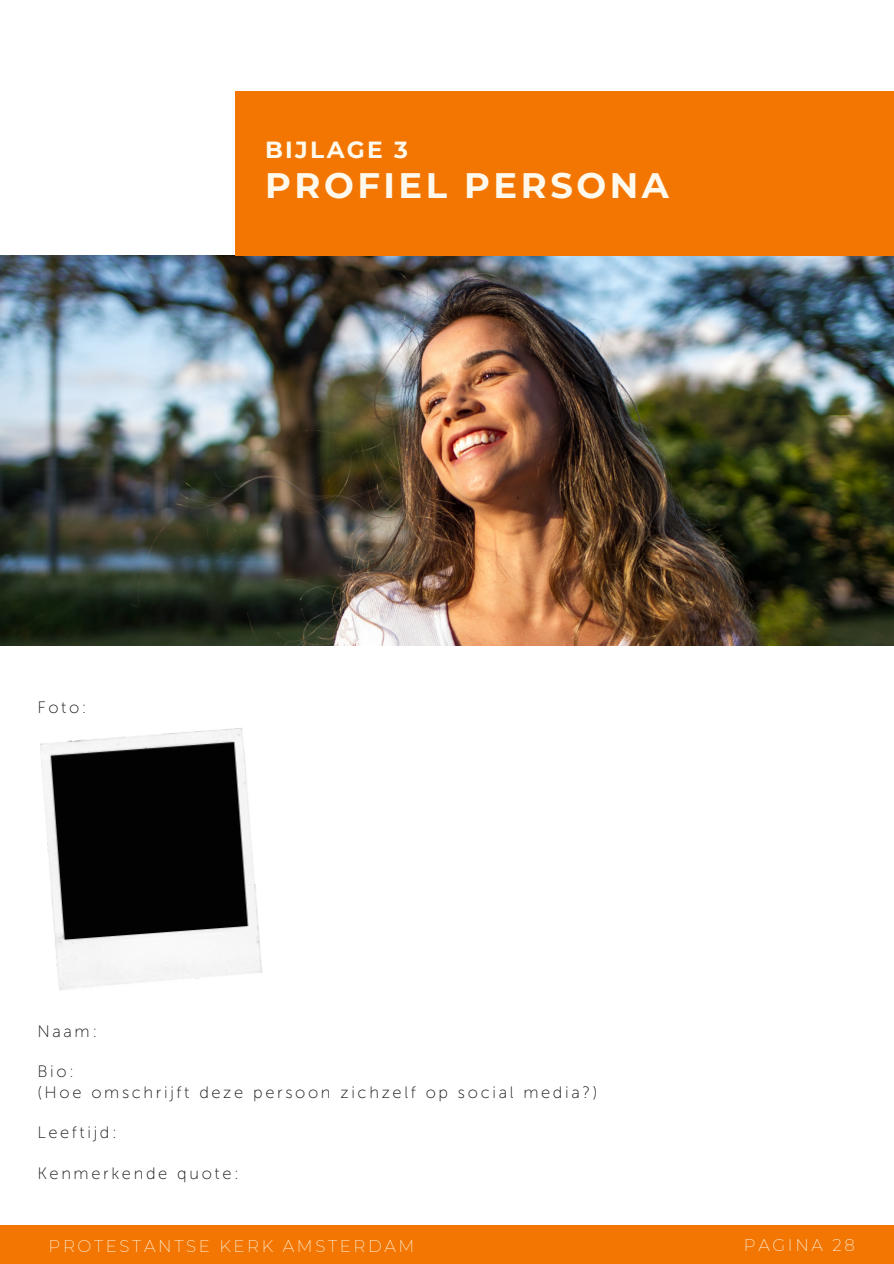
<style>
.page{position:relative;width:894px;height:1264px;background:#fff}
.page>*{position:absolute;margin:0;border:0;box-sizing:border-box;transform-origin:0 0}
.t1{font:700 35.25px "Montserrat";letter-spacing:.1em;color:#fff9ed}
.t2{font:700 23.25px "Montserrat";letter-spacing:.1em;color:#fff9ed}
.t3{font:16.5px "Museo Sans 100";letter-spacing:.16em;color:#171717}
.t4{font:200 16.5px "Montserrat";letter-spacing:.16em;color:#fff9ed}
</style>
<div class="page">
<img style="left:0;top:256px;width:893px;height:389px">
<div style="left:0;top:1225px;width:893px;height:38px;background:#f27601"></div>
<div style="left:234px;top:91px;width:659px;height:164px;background:#f27601"></div>
<img style="left:40px;top:728px;width:222px;height:262px">
<p class="t2" style="left:265px;top:136px;width:144px">BIJLAGE 3</p>
<p class="t1" style="left:265px;top:163px;width:405px">PROFIEL PERSONA</p>
<p class="t3" style="left:37px;top:697px;width:51px">Foto:</p>
<p class="t3" style="left:37px;top:1021px;width:61px">Naam:</p>
<p class="t3" style="left:37px;top:1061px;width:38px">Bio:</p>
<p class="t3" style="left:37px;top:1081px;width:561px">(Hoe omschrijft deze persoon zichzelf op social media?)</p>
<p class="t3" style="left:37px;top:1122px;width:81px">Leeftijd:</p>
<p class="t3" style="left:37px;top:1162px;width:203px">Kenmerkende quote:</p>
<h1 class="t4" style="left:49px;top:1235px;width:367px">PROTESTANTSE KERK AMSTERDAM</h1>
<p class="t4" style="left:743px;top:1235px;width:112px">PAGINA 28</p>
</div>
